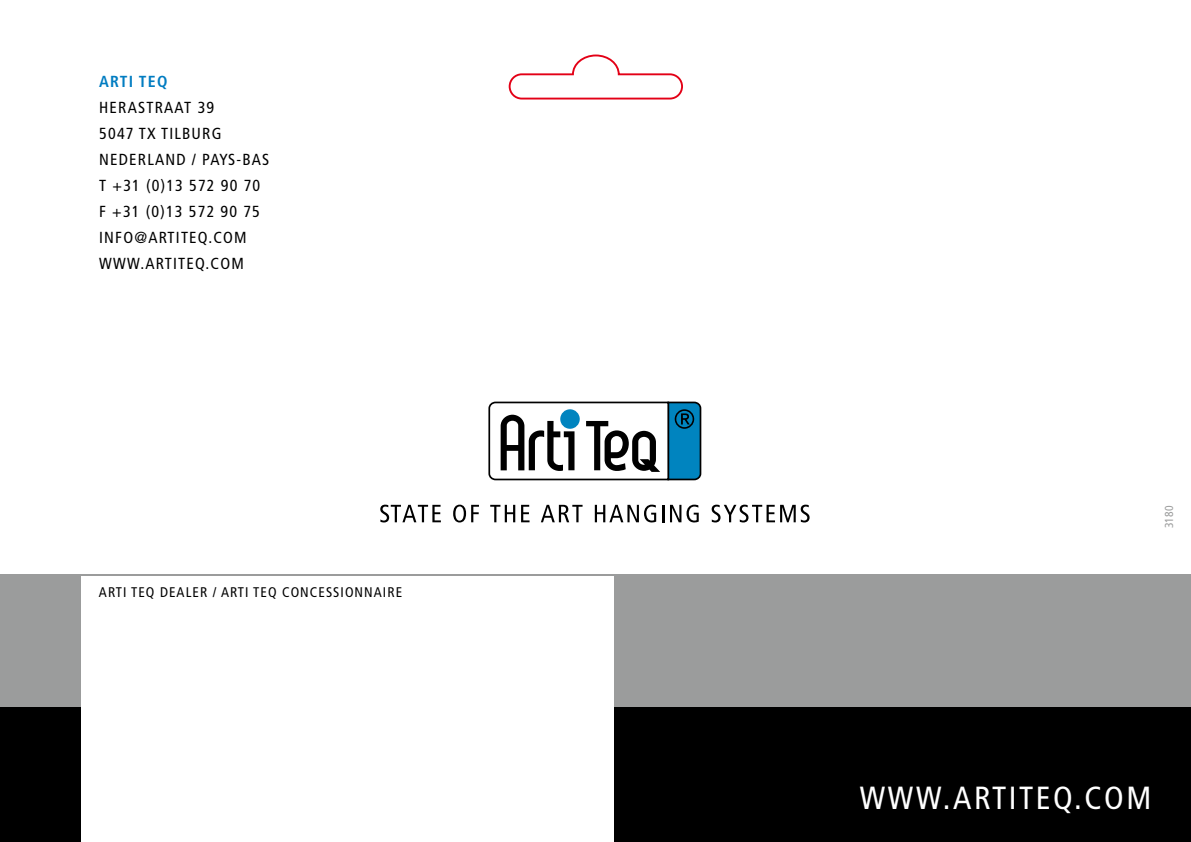
<style>
.page{position:relative;width:1191px;height:842px;background:#fff}
.page>*{position:absolute;margin:0;border:0;box-sizing:border-box;transform-origin:0 0}
.t1{font:condensed 32px "Frutiger";letter-spacing:.08em;color:#fff}
.t2{font:condensed 16px/26px "Frutiger";letter-spacing:.075em;color:#000}
.t3{font:700 condensed 16px "Frutiger";letter-spacing:.075em;color:#007cc1}
.t4{font:condensed 14px "Frutiger";letter-spacing:.075em;color:#000}
.t5{font:condensed 11.6px "Frutiger";color:#9b9c9c}
</style>
<div class="page">
<svg style="left:380px;top:505px;width:61px;height:17px"></svg>
<svg style="left:453px;top:505px;width:26px;height:17px"></svg>
<svg style="left:490px;top:505px;width:25px;height:17px"></svg>
<svg style="left:521px;top:505px;width:8px;height:17px"></svg>
<svg style="left:541px;top:505px;width:41px;height:17px"></svg>
<svg style="left:595px;top:505px;width:61px;height:17px"></svg>
<svg style="left:662px;top:505px;width:2px;height:17px"></svg>
<svg style="left:670px;top:505px;width:28px;height:17px"></svg>
<svg style="left:711px;top:505px;width:98px;height:17px"></svg>
<svg style="left:488px;top:401px;width:214px;height:80px"></svg>
<div style="left:0;top:574px;width:1191px;height:134px;background:#9b9c9c"></div>
<div style="left:0;top:708px;width:1191px;height:134px;background:#000"></div>
<hr style="left:0;top:707px;width:1191px;height:1px;background:#000">
<div style="left:82px;top:576px;width:532px;height:266px;background:#fff"></div>
<svg style="left:508px;top:54px;width:175px;height:46px"></svg>
<p class="t3" style="left:99px;top:72px;width:70px">ARTI TEQ</p>
<p class="t2" style="left:99px;top:95px;width:171px">HERASTRAAT 39<br>5047 TX TILBURG<br>NEDERLAND / PAYS-BAS<br>T +31 (0)13 572 90 70<br>F +31 (0)13 572 90 75<br>INFO@ARTITEQ.COM<br>WWW.ARTITEQ.COM</p>
<p class="t4" style="left:99px;top:584px;width:305px">ARTI TEQ DEALER / ARTI TEQ CONCESSIONNAIRE</p>
<p class="t5" style="left:1162px;top:528px;width:24px;rotate:-90deg">3180</p>
<h1 class="t1" style="left:860px;top:779px;width:293px">WWW.ARTITEQ.COM</h1>
</div>
